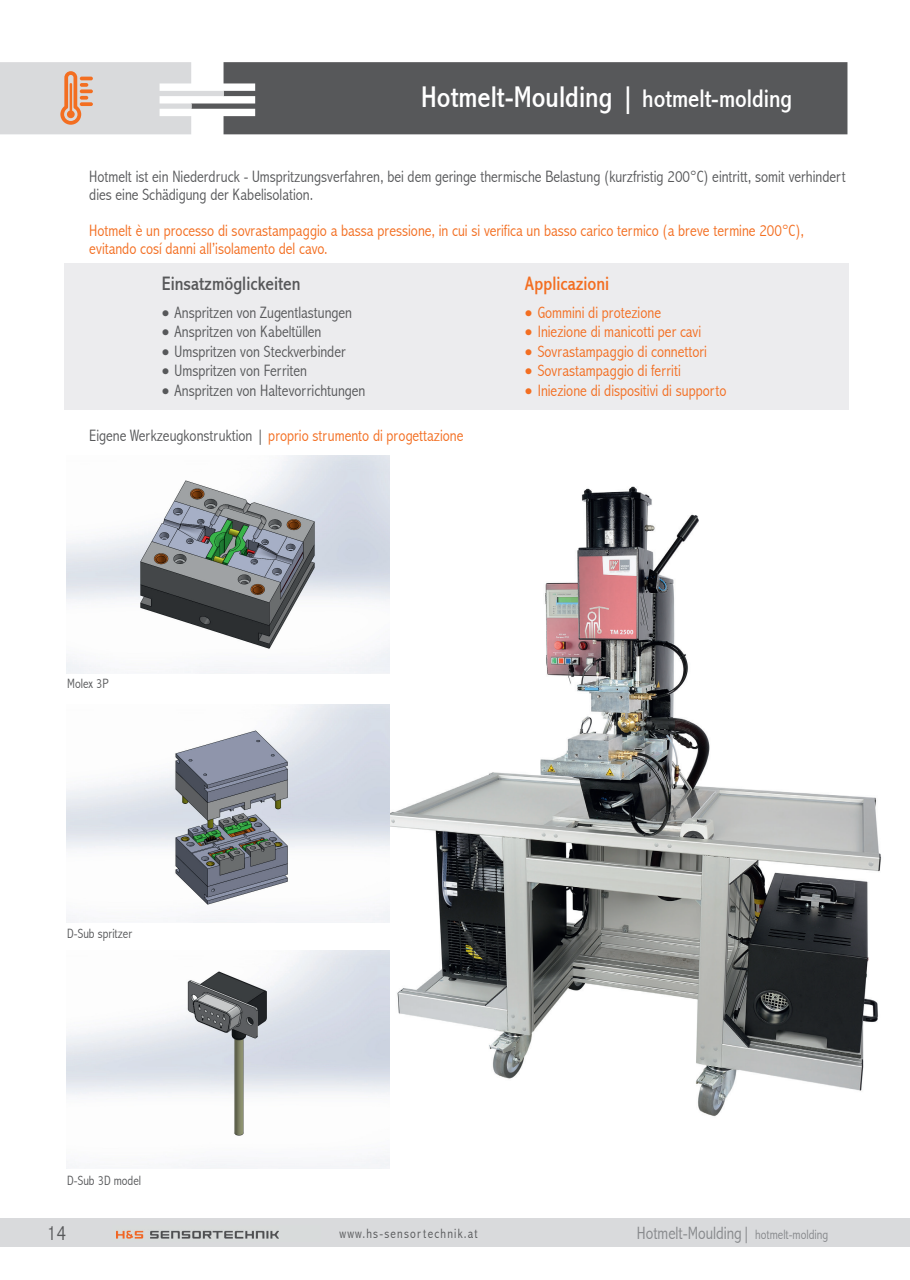
<style>
.page{position:relative;width:910px;height:1280px;background:#fff}
.page>*{position:absolute;margin:0;border:0;box-sizing:border-box;transform-origin:0 0}
.t1{font:condensed 30px "Abadi";color:#fff}
.t2{font:300 condensed 21px "Abadi";color:#57585a}
.t3{font:condensed 19.5px "Abadi";color:#57585a}
.t4{font:condensed 19.5px "Abadi";color:#f36e21}
.t5{font:300 condensed 17.85px "Abadi";color:#87898c}
.t6{font:300 condensed 16.5px/18px "Abadi";color:#f36e21}
.t7{font:300 condensed 16.5px/18px "Abadi";color:#57585a}
.t8{font:300 condensed 13.5px "Abadi";color:#57585a}
.t9{font:300 condensed 13.5px "Abadi";letter-spacing:.09em;color:#57585a}
.s1{font-size:25.5px}
.s2{color:#57585a}
.s3{font-size:13.5px}
</style>
<div class="page">
<div style="left:0;top:1218px;width:910px;height:29px;background:#d9dadc"></div>
<img style="left:368px;top:467px;width:514px;height:650px">
<img style="left:66px;top:456px;width:323px;height:218px">
<img style="left:66px;top:705px;width:323px;height:218px">
<img style="left:66px;top:950px;width:323px;height:218px">
<div style="left:224px;top:62px;width:623px;height:72px;background:#57585a"></div>
<div style="left:64px;top:263px;width:785px;height:147px;background:#ececee"></div>
<svg style="left:0;top:62px;width:224px;height:72px"></svg>
<img style="left:117px;top:1230px;width:162px;height:8px">
<h1 class="t1" style="left:421px;top:80px;width:372px">Hotmelt-Moulding | <span class="s1">hotmelt-molding</span></h1>
<p class="t7" style="left:89px;top:167px;width:758px">Hotmelt ist ein Niederdruck - Umspritzungsverfahren, bei dem geringe thermische Belastung (kurzfristig 200°C) eintritt, somit verhindert dies eine Schädigung der Kabelisolation.</p>
<p class="t6" style="left:89px;top:222px;width:716px">Hotmelt è un processo di sovrastampaggio a bassa pressione, in cui si verifica un basso carico termico (a breve termine 200°C), evitando cosí danni all’isolamento del cavo.</p>
<p class="t3" style="left:162px;top:272px;width:140px">Einsatzmöglickeiten</p>
<p class="t7" style="left:162px;top:303px;width:192px">• Anspritzen von Zugentlastungen</p>
<p class="t7" style="left:162px;top:323px;width:161px">• Anspritzen von Kabeltüllen</p>
<p class="t7" style="left:162px;top:342px;width:185px">• Umspritzen von Steckverbinder</p>
<p class="t7" style="left:162px;top:362px;width:147px">• Umspritzen von Ferriten</p>
<p class="t7" style="left:162px;top:381px;width:205px">• Anspritzen von Haltevorrichtungen</p>
<p class="t4" style="left:525px;top:272px;width:86px">Applicazioni</p>
<p class="t6" style="left:525px;top:303px;width:138px">• Gommini di protezione</p>
<p class="t6" style="left:525px;top:323px;width:178px">• Iniezione di manicotti per cavi</p>
<p class="t6" style="left:525px;top:342px;width:183px">• Sovrastampaggio di connettori</p>
<p class="t6" style="left:525px;top:362px;width:157px">• Sovrastampaggio di ferriti</p>
<p class="t6" style="left:525px;top:381px;width:203px">• Iniezione di dispositivi di supporto</p>
<p class="t6" style="left:89px;top:426px;width:376px"><span class="s2">Eigene Werkzeugkonstruktion |</span> proprio strumento di progettazione</p>
<p class="t8" style="left:67px;top:676px;width:43px">Molex 3P</p>
<p class="t8" style="left:67px;top:925px;width:66px">D-Sub spritzer</p>
<p class="t8" style="left:67px;top:1172px;width:75px">D-Sub 3D model</p>
<p class="t2" style="left:47px;top:1221px;width:21px">14</p>
<p class="t9" style="left:340px;top:1226px;width:140px">www.hs-sensortechnik.at</p>
<p class="t5" style="left:637px;top:1223px;width:193px">Hotmelt-Moulding| <span class="s3">hotmelt-molding</span></p>
</div>
